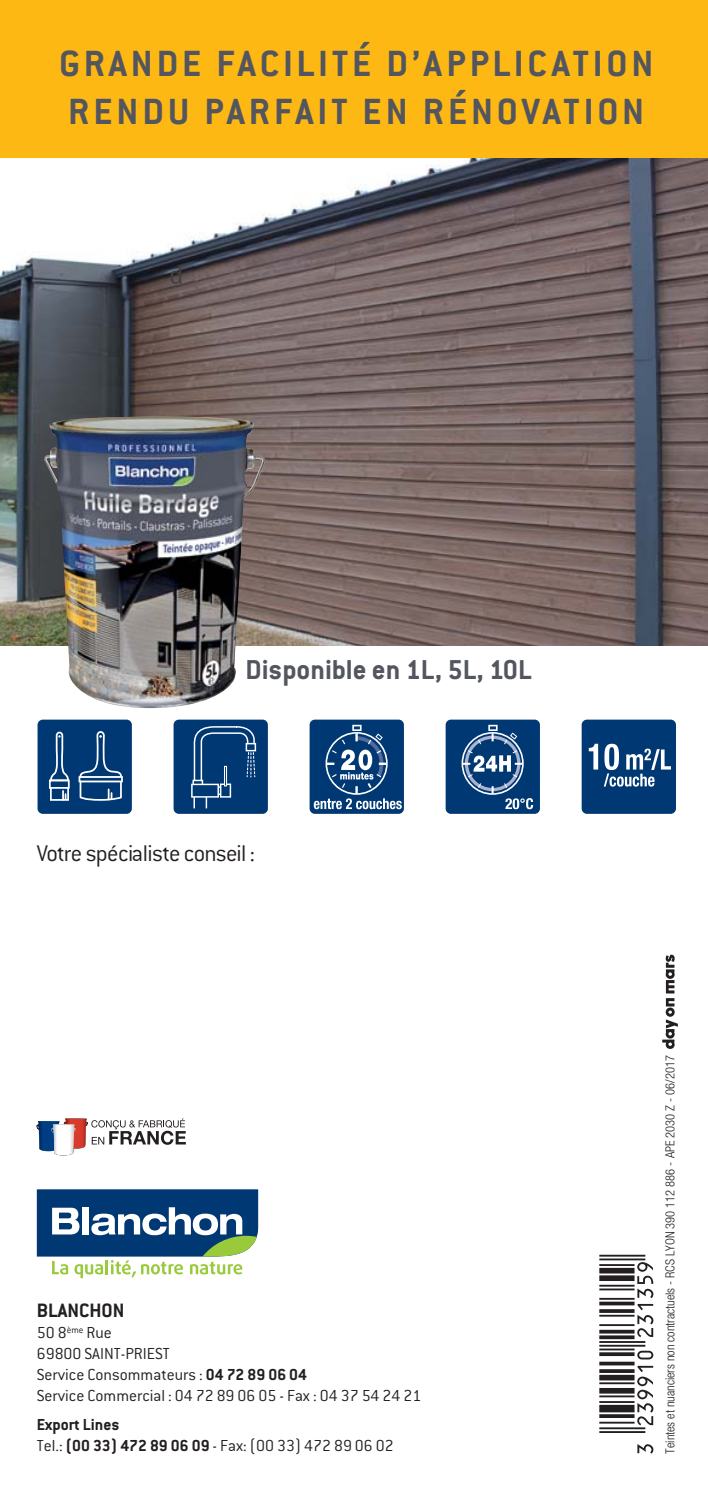
<style>
.page{position:relative;width:708px;height:1488px;background:#fff}
.page>*{position:absolute;margin:0;border:0;box-sizing:border-box;transform-origin:0 0}
.t1{font:700 40px/48px "Conduit ITC";letter-spacing:.1em;color:#53555f}
.t2{font:700 30px "Conduit ITC";color:#53555f}
.t3{font:300 30px "Conduit ITC";color:#404041}
.t4{font:300 25px "Conduit ITC";letter-spacing:-.03em;color:#231f20}
.t5{font:700 21.25px "Conduit ITC";color:#231f20}
.t6{font:300 17.5px/21px "Conduit ITC";color:#231f20}
.t7{font:700 17.5px/21px "Conduit ITC";color:#231f20}
.t8{font:300 condensed 12.5px "Helvetica Neue";color:#231f20}
.s1{font-weight:700}
.s2{font-weight:300}
</style>
<div class="page">
<svg style="left:37px;top:1189px;width:222px;height:89px"></svg>
<svg style="left:662px;top:954px;width:15px;height:95px"></svg>
<svg style="left:637px;top:1444px;width:17px;height:9px"></svg>
<hr style="left:599px;top:1427px;width:46px;height:2px;background:#231f20">
<hr style="left:599px;top:1431px;width:46px;height:2px;background:#231f20">
<svg style="left:599px;top:1348px;width:55px;height:77px"></svg>
<hr style="left:599px;top:1341px;width:46px;height:2px;background:#231f20">
<hr style="left:599px;top:1344px;width:46px;height:2px;background:#231f20">
<svg style="left:599px;top:1262px;width:55px;height:77px"></svg>
<hr style="left:599px;top:1254px;width:46px;height:2px;background:#231f20">
<hr style="left:599px;top:1258px;width:46px;height:2px;background:#231f20">
<div style="left:0;top:0;width:707px;height:192px;background:#fdb813"></div>
<img style="left:0;top:158px;width:707px;height:487px">
<svg style="left:37px;top:1118px;width:149px;height:37px"></svg>
<img style="left:41px;top:416px;width:226px;height:292px">
<div style="left:173px;top:719px;width:95px;height:95px;background:#003874;border-radius:5px"></div>
<div style="left:215px;top:787px;width:8px;height:7px;background:#15487f"></div>
<div style="left:214px;top:786px;width:10px;height:9px;border:1px solid #fff"></div>
<svg style="left:193px;top:797px;width:15px;height:12px"></svg>
<svg style="left:193px;top:726px;width:63px;height:57px"></svg>
<div style="left:220px;top:784px;width:10px;height:13px;background:#003874"></div>
<div style="left:220px;top:783px;width:11px;height:14px;border:1px solid #fff"></div>
<div style="left:192px;top:784px;width:26px;height:13px;background:#003874"></div>
<div style="left:191px;top:783px;width:28px;height:14px;border:1px solid #fff"></div>
<div style="left:246px;top:743px;width:9px;height:7px;background:#003874"></div>
<div style="left:245px;top:743px;width:11px;height:8px;border:1px solid #fff"></div>
<div style="left:224px;top:766px;width:3px;height:20px;border:1px solid #fff"></div>
<div style="left:309px;top:719px;width:94px;height:95px;background:#003874;border-radius:5px"></div>
<svg style="left:313px;top:725px;width:88px;height:84px"></svg>
<div style="left:445px;top:719px;width:94px;height:95px;background:#003874;border-radius:5px"></div>
<svg style="left:462px;top:725px;width:70px;height:84px"></svg>
<div style="left:581px;top:719px;width:94px;height:95px;background:#003874;border-radius:5px"></div>
<svg style="left:588px;top:744px;width:9px;height:25px"></svg>
<svg style="left:604px;top:744px;width:66px;height:42px"></svg>
<div style="left:37px;top:719px;width:95px;height:95px;background:#003874;border-radius:5px"></div>
<svg style="left:78px;top:731px;width:45px;height:70px"></svg>
<div style="left:78px;top:776px;width:45px;height:6px;border:2px solid #fff"></div>
<div style="left:50px;top:784px;width:19px;height:17px;border:2px solid #fff"></div>
<div style="left:50px;top:780px;width:19px;height:8px;background:#003874"></div>
<div style="left:49px;top:779px;width:21px;height:10px;border:2px solid #fff"></div>
<svg style="left:62px;top:791px;width:4px;height:9px"></svg>
<svg style="left:49px;top:731px;width:21px;height:51px"></svg>
<h1 class="t1" style="left:59px;top:42px;width:595px">GRANDE FACILITÉ D’APPLICATION<br>RENDU PARFAIT EN RÉNOVATION</h1>
<h2 class="t3" style="left:169px;top:262px;width:16px">d</h2>
<h2 class="t2" style="left:245px;top:657px;width:287px">Disponible en 1L, 5L, 10L</h2>
<h3 class="t4" style="left:37px;top:843px;width:219px">Votre spécialiste conseil :</h3>
<p class="t5" style="left:37px;top:1302px;width:89px">BLANCHON</p>
<p class="t6" style="left:37px;top:1323px;width:386px">50 8<sup>ème</sup> Rue<br>69800 SAINT-PRIEST<br>Service Consommateurs : <span class="s1">04 72 89 06 04<br></span>Service Commercial : 04 72 89 06 05 - Fax : 04 37 54 24 21</p>
<p class="t7" style="left:37px;top:1415px;width:358px">Export Lines<br><span class="s2">Tel.:</span> (00 33) 472 89 06 09 <span class="s2">- Fax: (00 33) 472 89 06 02</span></p>
<p class="t8" style="left:665px;top:1453px;width:400px;rotate:-90deg">Teintes et nuanciers non contractuels - RCS LYON 390 112 886 - APE 2030 Z - 06/2017</p>
</div>
